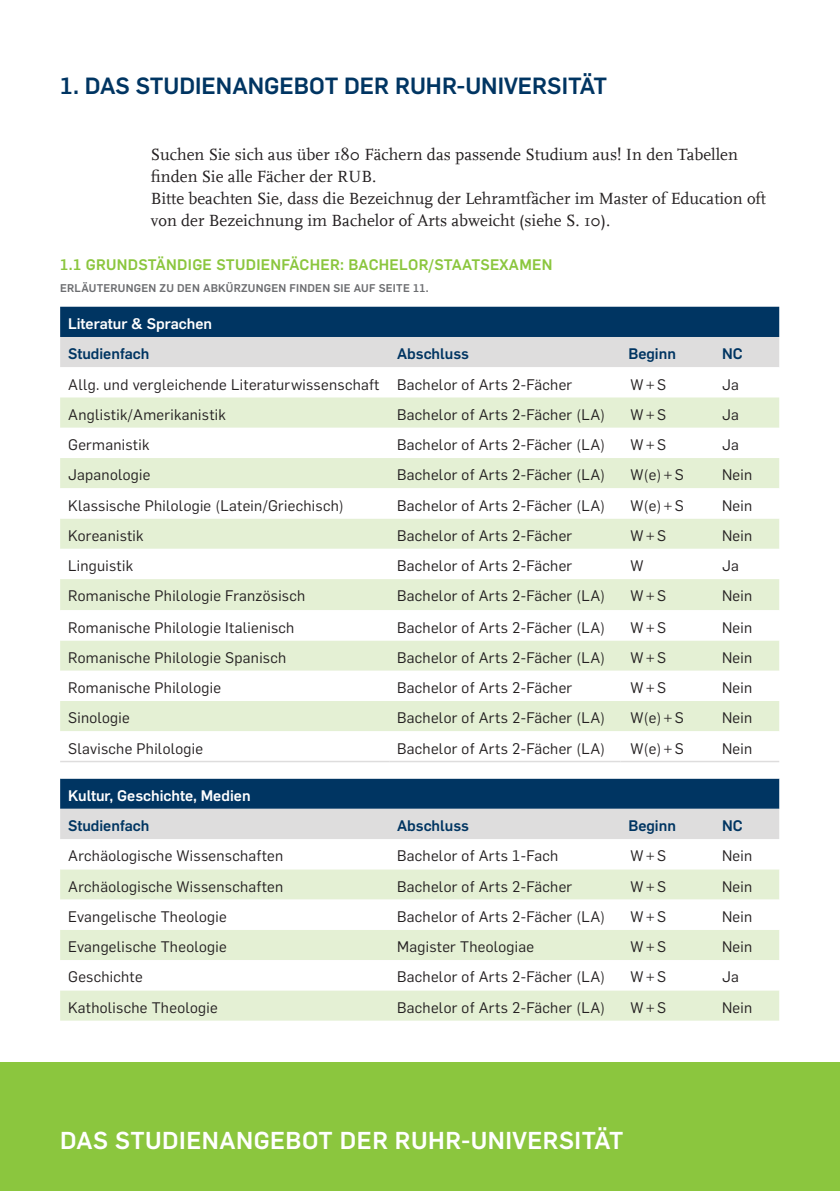
<style>
.page{position:relative;width:840px;height:1191px;background:#fff}
.page>*{position:absolute;margin:0;border:0;box-sizing:border-box;transform-origin:0 0}
.t1{font:700 24px "Rub Flama";letter-spacing:.02em;color:#fff}
.t2{font:700 23px "Rub Flama";color:#003562}
.t3{font:17px/22px "RUB Scala MZ";color:#231f20}
.t4{font:15px "Rub Flama";letter-spacing:.02em;color:#231f20}
.t5{font:700 15px "Rub Flama";color:#003562}
.t6{font:700 15px "Rub Flama";letter-spacing:.02em;color:#8bc63e}
.t7{font:700 15px "Rub Flama";color:#fff}
.t8{font:700 11px "Rub Flama";letter-spacing:.02em;color:#6c6d70}
</style>
<div class="page">
<div style="left:0;top:1062px;width:839px;height:129px;background:#8bc63e"></div>
<div style="left:60px;top:307px;width:718px;height:30px;background:#003562"></div>
<div style="left:60px;top:337px;width:718px;height:30px;background:#dedddd"></div>
<div style="left:60px;top:397px;width:718px;height:623px;background:#e4f0d4"></div>
<svg style="left:60px;top:428px;width:718px;height:562px"></svg>
<div style="left:60px;top:809px;width:718px;height:30px;background:#dedddd"></div>
<hr style="left:60px;top:761px;width:329px;height:1px;background:#dedddd">
<hr style="left:389px;top:761px;width:231px;height:1px;background:#dedddd">
<hr style="left:620px;top:761px;width:93px;height:1px;background:#dedddd">
<hr style="left:713px;top:761px;width:65px;height:1px;background:#dedddd">
<h2 class="t2" style="left:60px;top:69px;width:548px">1. DAS STUDIENANGEBOT DER RUHR-UNIVERSITÄT</h2>
<p class="t3" style="left:151px;top:143px;width:616px">Suchen Sie sich aus über 180 Fächern das passende Studium aus! In den Tabellen finden Sie alle Fächer der RUB.<br>Bitte beachten Sie, dass die Bezeichnug der Lehramtfächer im Master of Education oft von der Bezeichnung im Bachelor of Arts abweicht (siehe S. 10).</p>
<p class="t6" style="left:60px;top:254px;width:493px">1.1 GRUNDSTÄNDIGE STUDIENFÄCHER: BACHELOR/STAATSEXAMEN</p>
<p class="t8" style="left:60px;top:280px;width:370px">ERLÄUTERUNGEN ZU DEN ABKÜRZUNGEN FINDEN SIE AUF SEITE 11.</p>
<p class="t7" style="left:68px;top:313px;width:145px">Literatur &amp; Sprachen</p>
<p class="t5" style="left:68px;top:343px;width:83px">Studienfach</p>
<p class="t5" style="left:397px;top:343px;width:73px">Abschluss</p>
<p class="t5" style="left:628px;top:343px;width:49px">Beginn</p>
<p class="t5" style="left:721px;top:343px;width:22px">NC</p>
<p class="t4" style="left:68px;top:374px;width:505px">Allg. und vergleichende Literaturwissenschaft Bachelor of Arts 2-Fächer</p>
<p class="t4" style="left:630px;top:374px;width:37px">W + S</p>
<p class="t4" style="left:721px;top:374px;width:18px">Ja</p>
<p class="t4" style="left:68px;top:404px;width:159px">Anglistik/Amerikanistik</p>
<p class="t4" style="left:397px;top:404px;width:209px">Bachelor of Arts 2-Fächer (LA)</p>
<p class="t4" style="left:630px;top:404px;width:37px">W + S</p>
<p class="t4" style="left:721px;top:404px;width:18px">Ja</p>
<p class="t4" style="left:68px;top:434px;width:83px">Germanistik</p>
<p class="t4" style="left:397px;top:434px;width:209px">Bachelor of Arts 2-Fächer (LA)</p>
<p class="t4" style="left:630px;top:434px;width:37px">W + S</p>
<p class="t4" style="left:721px;top:434px;width:18px">Ja</p>
<p class="t4" style="left:68px;top:464px;width:84px">Japanologie</p>
<p class="t4" style="left:397px;top:464px;width:209px">Bachelor of Arts 2-Fächer (LA)</p>
<p class="t4" style="left:630px;top:464px;width:55px">W(e) + S</p>
<p class="t4" style="left:721px;top:464px;width:32px">Nein</p>
<p class="t4" style="left:68px;top:495px;width:277px">Klassische Philologie (Latein/Griechisch)</p>
<p class="t4" style="left:397px;top:495px;width:209px">Bachelor of Arts 2-Fächer (LA)</p>
<p class="t4" style="left:630px;top:495px;width:55px">W(e) + S</p>
<p class="t4" style="left:721px;top:495px;width:32px">Nein</p>
<p class="t4" style="left:68px;top:525px;width:77px">Koreanistik</p>
<p class="t4" style="left:397px;top:525px;width:176px">Bachelor of Arts 2-Fächer</p>
<p class="t4" style="left:630px;top:525px;width:37px">W + S</p>
<p class="t4" style="left:721px;top:525px;width:32px">Nein</p>
<p class="t4" style="left:68px;top:555px;width:66px">Linguistik</p>
<p class="t4" style="left:397px;top:555px;width:176px">Bachelor of Arts 2-Fächer</p>
<p class="t4" style="left:630px;top:555px;width:15px">W</p>
<p class="t4" style="left:721px;top:555px;width:18px">Ja</p>
<p class="t4" style="left:68px;top:586px;width:238px">Romanische Philologie Französisch</p>
<p class="t4" style="left:397px;top:586px;width:209px">Bachelor of Arts 2-Fächer (LA)</p>
<p class="t4" style="left:630px;top:586px;width:37px">W + S</p>
<p class="t4" style="left:721px;top:586px;width:32px">Nein</p>
<p class="t4" style="left:68px;top:617px;width:227px">Romanische Philologie Italienisch</p>
<p class="t4" style="left:397px;top:617px;width:209px">Bachelor of Arts 2-Fächer (LA)</p>
<p class="t4" style="left:630px;top:617px;width:37px">W + S</p>
<p class="t4" style="left:721px;top:617px;width:32px">Nein</p>
<p class="t4" style="left:68px;top:647px;width:219px">Romanische Philologie Spanisch</p>
<p class="t4" style="left:397px;top:647px;width:209px">Bachelor of Arts 2-Fächer (LA)</p>
<p class="t4" style="left:630px;top:647px;width:37px">W + S</p>
<p class="t4" style="left:721px;top:647px;width:32px">Nein</p>
<p class="t4" style="left:68px;top:677px;width:154px">Romanische Philologie</p>
<p class="t4" style="left:397px;top:677px;width:176px">Bachelor of Arts 2-Fächer</p>
<p class="t4" style="left:630px;top:677px;width:37px">W + S</p>
<p class="t4" style="left:721px;top:677px;width:32px">Nein</p>
<p class="t4" style="left:68px;top:707px;width:63px">Sinologie</p>
<p class="t4" style="left:397px;top:707px;width:209px">Bachelor of Arts 2-Fächer (LA)</p>
<p class="t4" style="left:630px;top:707px;width:55px">W(e) + S</p>
<p class="t4" style="left:721px;top:707px;width:32px">Nein</p>
<p class="t4" style="left:68px;top:738px;width:136px">Slavische Philologie</p>
<p class="t4" style="left:397px;top:738px;width:209px">Bachelor of Arts 2-Fächer (LA)</p>
<p class="t4" style="left:630px;top:738px;width:55px">W(e) + S</p>
<p class="t4" style="left:721px;top:738px;width:32px">Nein</p>
<p class="t7" style="left:68px;top:784px;width:184px">Kultur, Geschichte, Medien</p>
<p class="t5" style="left:68px;top:815px;width:83px">Studienfach</p>
<p class="t5" style="left:397px;top:815px;width:73px">Abschluss</p>
<p class="t5" style="left:628px;top:815px;width:49px">Beginn</p>
<p class="t5" style="left:721px;top:815px;width:22px">NC</p>
<p class="t4" style="left:68px;top:845px;width:216px">Archäologische Wissenschaften</p>
<p class="t4" style="left:397px;top:845px;width:162px">Bachelor of Arts 1-Fach</p>
<p class="t4" style="left:630px;top:845px;width:37px">W + S</p>
<p class="t4" style="left:721px;top:845px;width:32px">Nein</p>
<p class="t4" style="left:68px;top:876px;width:216px">Archäologische Wissenschaften</p>
<p class="t4" style="left:397px;top:876px;width:176px">Bachelor of Arts 2-Fächer</p>
<p class="t4" style="left:630px;top:876px;width:37px">W + S</p>
<p class="t4" style="left:721px;top:876px;width:32px">Nein</p>
<p class="t4" style="left:68px;top:906px;width:160px">Evangelische Theologie</p>
<p class="t4" style="left:397px;top:906px;width:209px">Bachelor of Arts 2-Fächer (LA)</p>
<p class="t4" style="left:630px;top:906px;width:37px">W + S</p>
<p class="t4" style="left:721px;top:906px;width:32px">Nein</p>
<p class="t4" style="left:68px;top:936px;width:160px">Evangelische Theologie</p>
<p class="t4" style="left:397px;top:936px;width:138px">Magister Theologiae</p>
<p class="t4" style="left:630px;top:936px;width:37px">W + S</p>
<p class="t4" style="left:721px;top:936px;width:32px">Nein</p>
<p class="t4" style="left:68px;top:966px;width:76px">Geschichte</p>
<p class="t4" style="left:397px;top:966px;width:209px">Bachelor of Arts 2-Fächer (LA)</p>
<p class="t4" style="left:630px;top:966px;width:37px">W + S</p>
<p class="t4" style="left:721px;top:966px;width:18px">Ja</p>
<p class="t4" style="left:68px;top:997px;width:151px">Katholische Theologie</p>
<p class="t4" style="left:397px;top:997px;width:209px">Bachelor of Arts 2-Fächer (LA)</p>
<p class="t4" style="left:630px;top:997px;width:37px">W + S</p>
<p class="t4" style="left:721px;top:997px;width:32px">Nein</p>
<h1 class="t1" style="left:60px;top:1122px;width:564px">DAS STUDIENANGEBOT DER RUHR-UNIVERSITÄT</h1>
</div>
